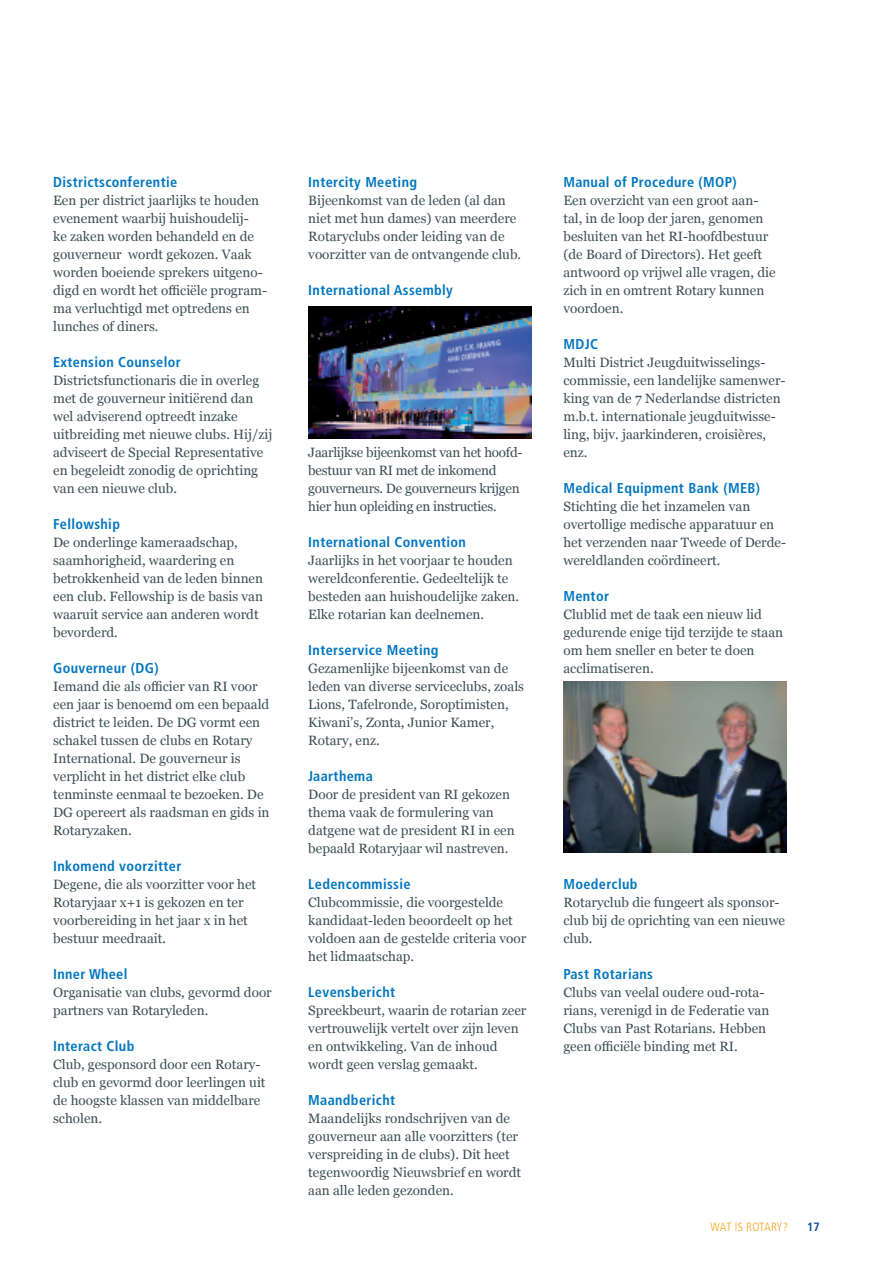
<style>
.page{position:relative;width:893px;height:1263px;background:#fff}
.page>*{position:absolute;margin:0;border:0;box-sizing:border-box;transform-origin:0 0}
.t1{font:700 condensed 14.25px "Frutiger";letter-spacing:.025em;color:#0076bf}
.t2{font:13.5px/18px "Georgia";color:#3b4f55}
.t3{font:13.5px/18px "Georgia";letter-spacing:-.02em;color:#3b4f55}
.t4{font:300 condensed 12px "Frutiger";letter-spacing:-.01em;color:#f9a31b}
.t5{font:700 condensed 12px "Frutiger";color:#0f4c95}
</style>
<div class="page">
<img style="left:563px;top:682px;width:224px;height:171px">
<img style="left:308px;top:306px;width:223px;height:133px">
<p class="t1" style="left:53px;top:176px;width:126px">Districtsconferentie</p>
<p class="t2" style="left:53px;top:191px;width:215px">Een per district jaarlijks te houden evenement waarbij huishoudelij-<br>ke zaken worden behandeld en de gouverneur wordt gekozen. Vaak worden boeiende sprekers uitgeno&shy;digd en wordt het officiële program&shy;ma verluchtigd met optredens en lunches of diners.</p>
<p class="t1" style="left:53px;top:356px;width:129px">Extension Counselor</p>
<p class="t2" style="left:53px;top:371px;width:221px">Districtsfunctionaris die in overleg met de gouverneur initiërend dan wel adviserend optreedt inzake uitbreiding met nieuwe clubs. Hij/zij adviseert de Special Representative en begeleidt zonodig de oprichting van een nieuwe club.</p>
<p class="t1" style="left:53px;top:518px;width:68px">Fellowship</p>
<p class="t2" style="left:53px;top:533px;width:211px">De onderlinge kameraadschap, saamhorigheid, waardering en betrokkenheid van de leden binnen een club. Fellowship is de basis van waaruit service aan anderen wordt bevorderd.</p>
<p class="t1" style="left:53px;top:662px;width:107px">Gouverneur (DG)</p>
<p class="t2" style="left:53px;top:677px;width:218px">Iemand die als officier van RI voor een jaar is benoemd om een bepaald district te leiden. De DG vormt een schakel tussen de clubs en Rotary<br>International. De gouverneur is verplicht in het district elke club tenminste eenmaal te bezoeken. De<br>DG opereert als raadsman en gids in<br>Rotaryzaken.</p>
<p class="t1" style="left:53px;top:860px;width:130px">Inkomend voorzitter</p>
<p class="t2" style="left:53px;top:875px;width:205px">Degene, die als voorzitter voor het<br>Rotaryjaar x+1 is gekozen en ter voorbereiding in het jaar x in het bestuur meedraait.</p>
<p class="t1" style="left:53px;top:968px;width:76px">Inner Wheel</p>
<p class="t2" style="left:53px;top:983px;width:220px">Organisatie van clubs, gevormd door partners van Rotaryleden.</p>
<p class="t1" style="left:53px;top:1040px;width:83px">Interact Club</p>
<p class="t2" style="left:53px;top:1055px;width:214px">Club, gesponsord door een Rotary&shy;club en gevormd door leerlingen uit de hoogste klassen van middelbare scholen.</p>
<p class="t1" style="left:308px;top:176px;width:110px">Intercity Meeting</p>
<p class="t2" style="left:308px;top:191px;width:214px">Bijeenkomst van de leden (al dan niet met hun dames) van meerdere Rotaryclubs onder leiding van de voorzitter van de ontvangende club.</p>
<p class="t1" style="left:308px;top:284px;width:146px">International Assembly</p>
<p class="t3" style="left:308px;top:443px;width:216px">Jaarlijkse bijeenkomst van het hoofd&shy;bestuur van RI met de inkomend gouverneurs. De gouverneurs krijgen hier hun opleiding en instructies.</p>
<p class="t1" style="left:308px;top:536px;width:159px">International Convention</p>
<p class="t2" style="left:308px;top:551px;width:212px">Jaarlijks in het voorjaar te houden wereldconferentie. Gedeeltelijk te besteden aan huishoudelijke zaken.<br>Elke rotarian kan deelnemen.</p>
<p class="t1" style="left:308px;top:644px;width:132px">Interservice Meeting</p>
<p class="t2" style="left:308px;top:659px;width:217px">Gezamenlijke bijeenkomst van de leden van diverse serviceclubs, zoals<br>Lions, Tafelronde, Soroptimisten,<br>Kiwani’s, Zonta, Junior Kamer,<br>Rotary, enz.</p>
<p class="t1" style="left:308px;top:770px;width:66px">Jaarthema</p>
<p class="t2" style="left:308px;top:785px;width:208px">Door de president van RI gekozen thema vaak de formulering van datgene wat de president RI in een bepaald Rotaryjaar wil nastreven.</p>
<p class="t1" style="left:308px;top:878px;width:104px">Ledencommissie</p>
<p class="t2" style="left:308px;top:893px;width:219px">Clubcommissie, die voorgestelde kandidaat-leden beoordeelt op het voldoen aan de gestelde criteria voor het lidmaatschap.</p>
<p class="t1" style="left:308px;top:986px;width:88px">Levensbericht</p>
<p class="t2" style="left:308px;top:1001px;width:220px">Spreekbeurt, waarin de rotarian zeer vertrouwelijk vertelt over zijn leven en ontwikkeling. Van de inhoud wordt geen verslag gemaakt.</p>
<p class="t1" style="left:308px;top:1094px;width:88px">Maandbericht</p>
<p class="t2" style="left:308px;top:1109px;width:214px">Maandelijks rondschrijven van de gouverneur aan alle voorzitters (ter verspreiding in de clubs). Dit heet tegenwoordig Nieuwsbrief en wordt aan alle leden gezonden.</p>
<p class="t1" style="left:563px;top:176px;width:175px">Manual of Procedure (MOP)</p>
<p class="t2" style="left:563px;top:191px;width:214px">Een overzicht van een groot aan&shy;tal, in de loop der jaren, genomen besluiten van het RI-hoofdbestuur (de Board of Directors). Het geeft antwoord op vrijwel alle vragen, die zich in en omtrent Rotary kunnen voordoen.</p>
<p class="t1" style="left:563px;top:338px;width:36px">MDJC</p>
<p class="t2" style="left:563px;top:353px;width:224px">Multi District Jeugduitwisselings&shy;commissie, een landelijke samenwer&shy;king van de 7 Nederlandse districten m.b.t. internationale jeugduitwisse&shy;ling, bijv. jaarkinderen, croisières, enz.</p>
<p class="t1" style="left:563px;top:482px;width:198px">Medical Equipment Bank (MEB)</p>
<p class="t2" style="left:563px;top:497px;width:224px">Stichting die het inzamelen van overtollige medische apparatuur en het verzenden naar Tweede of Derde&shy;wereldlanden coördineert.</p>
<p class="t1" style="left:563px;top:590px;width:47px">Mentor</p>
<p class="t2" style="left:563px;top:605px;width:221px">Clublid met de taak een nieuw lid gedurende enige tijd terzijde te staan om hem sneller en beter te doen acclimatiseren.</p>
<p class="t1" style="left:563px;top:878px;width:76px">Moederclub</p>
<p class="t2" style="left:563px;top:893px;width:223px">Rotaryclub die fungeert als sponsor&shy;club bij de oprichting van een nieuwe club.</p>
<p class="t1" style="left:563px;top:968px;width:91px">Past Rotarians</p>
<p class="t2" style="left:563px;top:983px;width:207px">Clubs van veelal oudere oud-rota&shy;rians, verenigd in de Federatie van Clubs van Past Rotarians. Hebben geen officiële binding met RI.</p>
<p class="t4" style="left:711px;top:1222px;width:79px">WAT IS ROTARY?</p>
<p class="t5" style="left:807px;top:1222px;width:14px">17</p>
</div>
